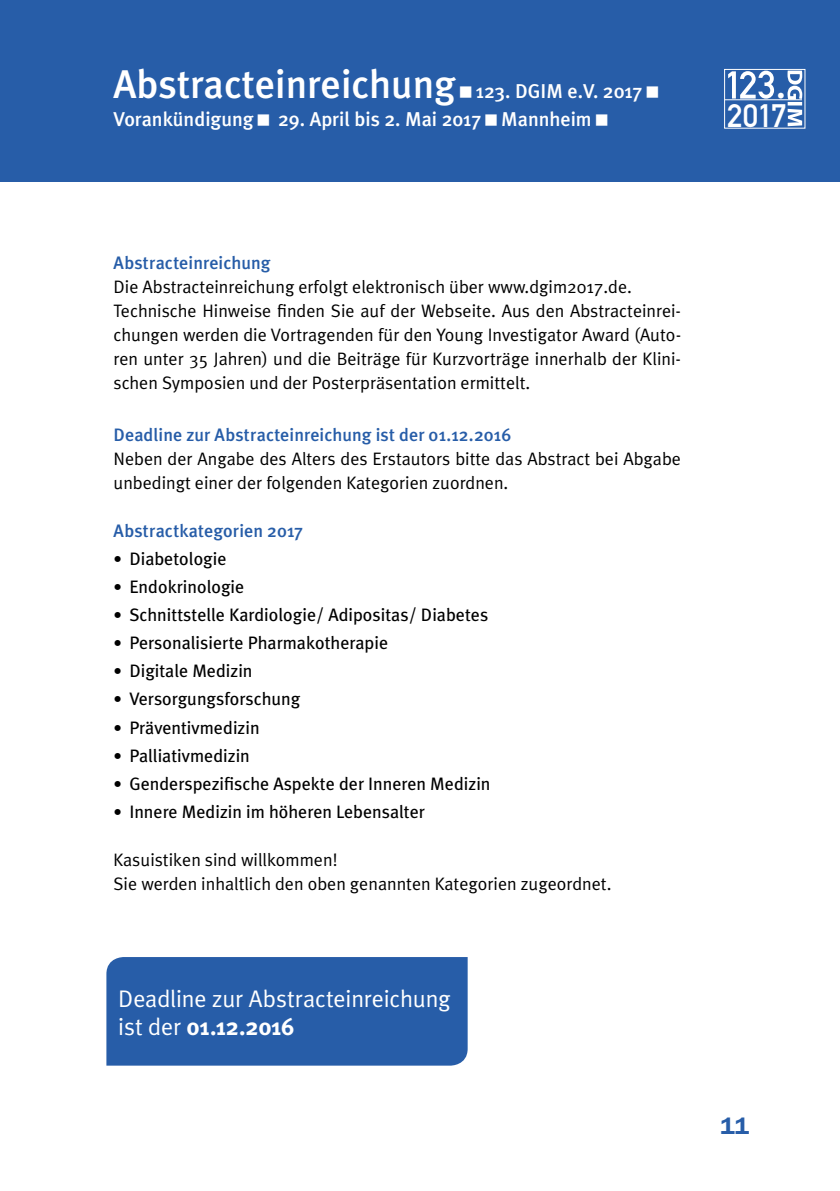
<style>
.page{position:relative;width:840px;height:1191px;background:#fff}
.page>*{position:absolute;margin:0;border:0;box-sizing:border-box;transform-origin:0 0}
.t1{font:500 40px "Meta Plus";color:#fff}
.t2{font:500 36.4px "Meta Plus";color:#fff}
.t3{font:32px "DIN Mittelschrift Std";color:#fff}
.t4{font:24px "Meta Plus Normal";letter-spacing:-.005em;color:#fff}
.t5{font:700 24px "Meta Plus";letter-spacing:-.01em;color:#fff}
.t6{font:600 24px "ITC Franklin Gothic Std";color:#275da8}
.t7{font:500 20px "Meta Plus";color:#fff}
.t8{font:18px/24px "Meta Plus Normal";color:#000}
.t9{font:18px "Meta Plus";color:#000}
.t10{font:500 18px "Meta Plus";letter-spacing:.005em;color:#275da8}
.s1{font-size:20px}
.s2{font-family:"Meta Plus Normal";font-size:17px}
.s3{font-family:"Meta Plus Normal";font-weight:400}
</style>
<div class="page">
<div style="left:0;top:0;width:839px;height:181px;background:#275da8"></div>
<div style="left:724px;top:69px;width:80px;height:59px;border:1px solid #fff"></div>
<svg style="left:787px;top:71px;width:14px;height:55px"></svg>
<hr style="left:724px;top:99px;width:77px;height:1px;background:#fff">
<svg style="left:728px;top:71px;width:45px;height:28px"></svg>
<div style="left:106px;top:957px;width:361px;height:108px;background:#275da8"></div>
<h1 class="t1" style="left:113px;top:61px;width:530px">Abstracteinreichung <span class="s1">123. DGIM e.V. 2017</span></h1>
<p class="t7" style="left:113px;top:107px;width:479px">Vorankündigung 29. April bis 2. Mai 2017 Mannheim</p>
<h2 class="t2" style="left:775px;top:64px;width:11px">.</h2>
<h3 class="t3" style="left:726px;top:96px;width:61px">2017</h3>
<p class="t10" style="left:113px;top:253px;width:158px">Abstracteinreichung</p>
<p class="t8" style="left:113px;top:275px;width:568px">Die Abstracteinreichung erfolgt elektronisch über www.dgim2017.de.<br>Technische Hinweise finden Sie auf der Webseite. Aus den Abstracteinrei&shy;chungen werden die Vortragenden für den Young Investigator Award (Auto&shy;ren unter 35 Jahren) und die Beiträge für Kurzvorträge innerhalb der Klini&shy;schen Symposien und der Posterpräsentation ermittelt.</p>
<p class="t10" style="left:113px;top:425px;width:399px">Deadline zur Abstracteinreichung ist der 01.12.2016</p>
<p class="t8" style="left:113px;top:447px;width:568px">Neben der Angabe des Alters des Erstautors bitte das Abstract bei Abgabe unbedingt einer der folgenden Kategorien zuordnen.</p>
<p class="t10" style="left:113px;top:521px;width:191px">Abstractkategorien 2017</p>
<p class="t9" style="left:113px;top:549px;width:114px"><span class="s2">•</span> Diabetologie</p>
<p class="t9" style="left:113px;top:577px;width:132px"><span class="s2">•</span> Endokrinologie</p>
<p class="t9" style="left:113px;top:605px;width:376px"><span class="s2">•</span> Schnittstelle Kardiologie/ Adipositas/ Diabetes</p>
<p class="t9" style="left:113px;top:633px;width:276px"><span class="s2">•</span> Personalisierte Pharmakotherapie</p>
<p class="t9" style="left:113px;top:661px;width:140px"><span class="s2">•</span> Digitale Medizin</p>
<p class="t9" style="left:113px;top:689px;width:188px"><span class="s2">•</span> Versorgungsforschung</p>
<p class="t9" style="left:113px;top:717px;width:147px"><span class="s2">•</span> Präventivmedizin</p>
<p class="t9" style="left:113px;top:745px;width:138px"><span class="s2">•</span> Palliativmedizin</p>
<p class="t9" style="left:113px;top:773px;width:378px"><span class="s2">•</span> Genderspezifische Aspekte der Inneren Medizin</p>
<p class="t9" style="left:113px;top:801px;width:313px"><span class="s2">•</span> Innere Medizin im höheren Lebensalter</p>
<p class="t8" style="left:113px;top:847px;width:499px">Kasuistiken sind willkommen!<br>Sie werden inhaltlich den oben genannten Kategorien zugeordnet.</p>
<h3 class="t4" style="left:118px;top:984px;width:334px">Deadline zur Abstracteinreichung</h3>
<h3 class="t5" style="left:118px;top:1012px;width:178px"><span class="s3">ist der</span> 01.12.2016</h3>
<h3 class="t6" style="left:720px;top:1111px;width:30px">11</h3>
</div>
